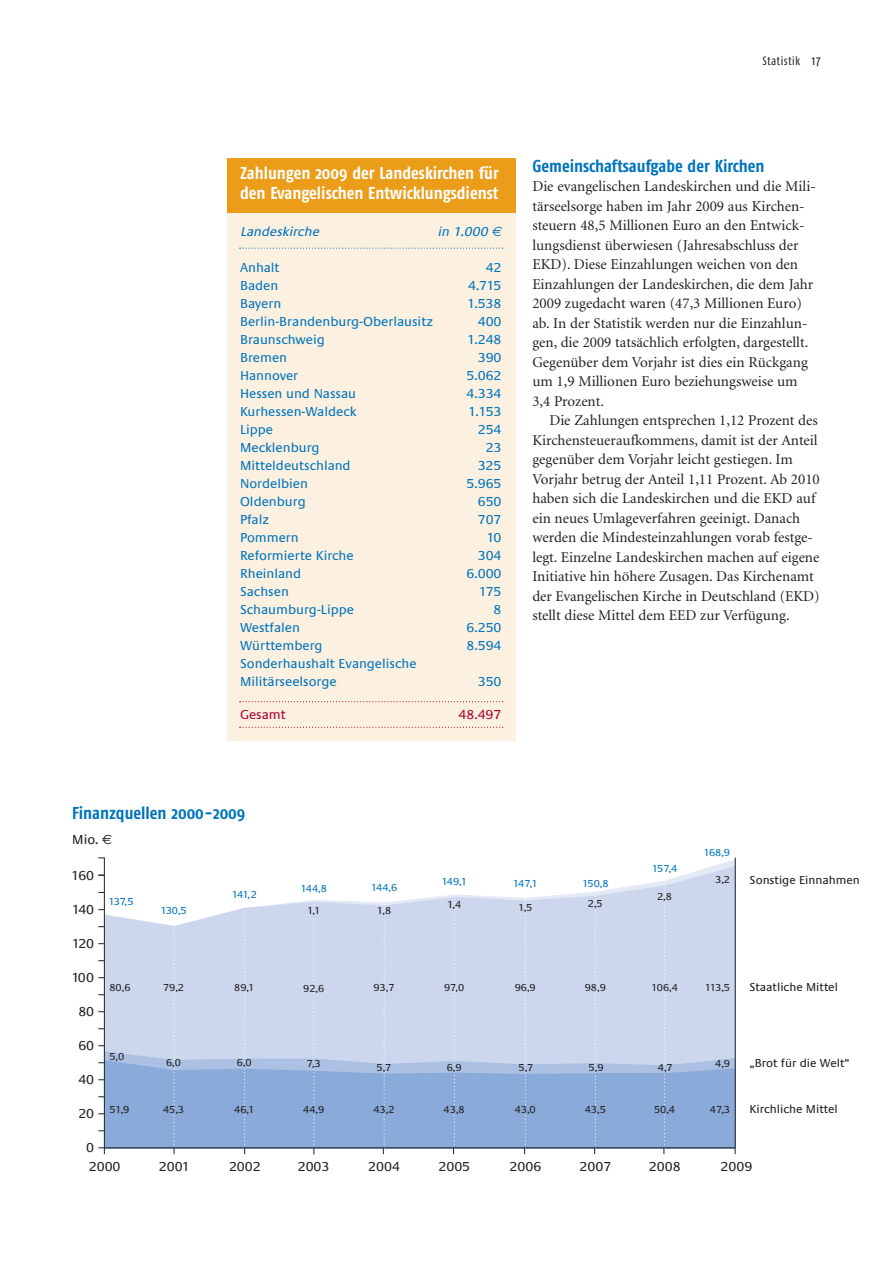
<style>
.page{position:relative;width:893px;height:1263px;background:#fff}
.page>*{position:absolute;margin:0;border:0;box-sizing:border-box;transform-origin:0 0}
.t1{font:700 17.25px/19.5px "Fago Co";color:#fff}
.t2{font:700 17.25px "Fago Co";color:#0074bc}
.t3{font:15px/19.5px "Minion";color:#231f20}
.t4{font:13.5px/18px "Praxis EF";color:#0074bc}
.t5{font:13.5px/18.9px "Praxis EF";color:#231f20}
.t6{font:italic 13.5px "Praxis EF";color:#0074bc}
.t7{font:13.5px "Praxis EF";color:#a90432}
.t8{font:12px "Praxis EF";color:#231f20}
.t9{font:12px "Fago Co";letter-spacing:.05em;color:#231f20}
.t10{font:10.5px "Praxis EF";color:#231f20}
.t11{font:10.5px "Praxis EF";letter-spacing:-.065em;color:#0074bc}
.s1{font-size:13.5px}
.s2{font-family:"Euro Sans"}
</style>
<div class="page">
<svg style="left:105px;top:866px;width:630px;height:185px;fill:#ccd7ee"></svg>
<svg style="left:105px;top:1051px;width:630px;height:9px;background:#c9d4ec"></svg>
<svg style="left:105px;top:1060px;width:630px;height:87px;background:#8eadda"></svg>
<div style="left:227px;top:158px;width:288px;height:583px;background:#fcf0e0"></div>
<div style="left:227px;top:158px;width:288px;height:54px;background:#eb9c18"></div>
<svg style="left:239px;top:248px;width:264px;height:1px"></svg>
<svg style="left:239px;top:727px;width:264px;height:1px"></svg>
<svg style="left:239px;top:701px;width:264px;height:1px"></svg>
<svg style="left:98px;top:1147px;width:7px;height:7px"></svg>
<hr style="left:735px;top:857px;width:1px;height:291px;background:#231f20">
<svg style="left:173px;top:920px;width:2px;height:234px"></svg>
<svg style="left:313px;top:900px;width:2px;height:254px"></svg>
<svg style="left:244px;top:903px;width:1px;height:251px"></svg>
<hr style="left:104px;top:857px;width:1px;height:291px;background:#231f20">
<svg style="left:383px;top:897px;width:2px;height:257px"></svg>
<svg style="left:524px;top:892px;width:2px;height:262px"></svg>
<svg style="left:594px;top:892px;width:2px;height:262px"></svg>
<svg style="left:663px;top:879px;width:2px;height:275px"></svg>
<svg style="left:453px;top:891px;width:2px;height:263px"></svg>
<hr style="left:104px;top:1147px;width:631px;height:1px;background:#231f20">
<p class="t9" style="left:762px;top:56px;width:59px">Statistik <span class="s1">17</span></p>
<p class="t1" style="left:240px;top:165px;width:260px">Zahlungen 2009 der Landeskirchen für den Evangelischen Entwicklungsdienst</p>
<p class="t6" style="left:240px;top:226px;width:83px">Landeskirche</p>
<p class="t6" style="left:437px;top:226px;width:66px">in 1.000 <span class="s2">€</span></p>
<p class="t4" style="left:240px;top:260px;width:41px">Anhalt</p>
<p class="t4" style="left:486px;top:260px;width:17px">42</p>
<p class="t4" style="left:240px;top:278px;width:40px">Baden</p>
<p class="t4" style="left:468px;top:278px;width:35px">4.715</p>
<p class="t4" style="left:240px;top:296px;width:43px">Bayern</p>
<p class="t4" style="left:467px;top:296px;width:36px">1.538</p>
<p class="t4" style="left:240px;top:314px;width:195px">Berlin-Brandenburg-Oberlausitz</p>
<p class="t4" style="left:478px;top:314px;width:25px">400</p>
<p class="t4" style="left:240px;top:332px;width:86px">Braunschweig</p>
<p class="t4" style="left:467px;top:332px;width:36px">1.248</p>
<p class="t4" style="left:240px;top:350px;width:49px">Bremen</p>
<p class="t4" style="left:478px;top:350px;width:25px">390</p>
<p class="t4" style="left:240px;top:368px;width:60px">Hannover</p>
<p class="t4" style="left:466px;top:368px;width:37px">5.062</p>
<p class="t4" style="left:240px;top:386px;width:118px">Hessen und Nassau</p>
<p class="t4" style="left:466px;top:386px;width:37px">4.334</p>
<p class="t4" style="left:240px;top:404px;width:118px">Kurhessen-Waldeck</p>
<p class="t4" style="left:468px;top:404px;width:35px">1.153</p>
<p class="t4" style="left:240px;top:422px;width:35px">Lippe</p>
<p class="t4" style="left:478px;top:422px;width:25px">254</p>
<p class="t4" style="left:240px;top:440px;width:81px">Mecklenburg</p>
<p class="t4" style="left:486px;top:440px;width:17px">23</p>
<p class="t4" style="left:240px;top:458px;width:112px">Mitteldeutschland</p>
<p class="t4" style="left:478px;top:458px;width:25px">325</p>
<p class="t4" style="left:240px;top:476px;width:69px">Nordelbien</p>
<p class="t4" style="left:466px;top:476px;width:37px">5.965</p>
<p class="t4" style="left:240px;top:494px;width:67px">Oldenburg</p>
<p class="t4" style="left:478px;top:494px;width:25px">650</p>
<p class="t4" style="left:240px;top:512px;width:31px">Pfalz</p>
<p class="t4" style="left:478px;top:512px;width:25px">707</p>
<p class="t4" style="left:240px;top:530px;width:60px">Pommern</p>
<p class="t4" style="left:486px;top:530px;width:17px">10</p>
<p class="t4" style="left:240px;top:548px;width:115px">Reformierte Kirche</p>
<p class="t4" style="left:478px;top:548px;width:25px">304</p>
<p class="t4" style="left:240px;top:566px;width:63px">Rheinland</p>
<p class="t4" style="left:466px;top:566px;width:37px">6.000</p>
<p class="t4" style="left:240px;top:584px;width:50px">Sachsen</p>
<p class="t4" style="left:479px;top:584px;width:24px">175</p>
<p class="t4" style="left:240px;top:602px;width:115px">Schaumburg-Lippe</p>
<p class="t4" style="left:494px;top:602px;width:9px">8</p>
<p class="t4" style="left:240px;top:620px;width:61px">Westfalen</p>
<p class="t4" style="left:466px;top:620px;width:37px">6.250</p>
<p class="t4" style="left:240px;top:638px;width:84px">Württemberg</p>
<p class="t4" style="left:466px;top:638px;width:37px">8.594</p>
<p class="t4" style="left:240px;top:656px;width:178px">Sonderhaushalt Evangelische<br>Militärseelsorge</p>
<p class="t4" style="left:478px;top:674px;width:25px">350</p>
<p class="t7" style="left:240px;top:709px;width:47px">Gesamt</p>
<p class="t7" style="left:459px;top:709px;width:45px">48.497</p>
<p class="t2" style="left:532px;top:158px;width:234px">Gemeinschaftsaufgabe der Kirchen</p>
<p class="t3" style="left:532px;top:178px;width:285px">Die evangelischen Landeskirchen und die Mili&shy;tärseelsorge haben im Jahr 2009 aus Kirchen&shy;steuern 48,5 Millionen Euro an den Entwick&shy;lungsdienst überwiesen (Jahresabschluss der EKD). Diese Einzahlungen weichen von den Einzahlungen der Landeskirchen, die dem Jahr 2009 zugedacht waren (47,3 Millionen Euro) ab. In der Statistik werden nur die Einzahlun&shy;gen, die 2009 tatsächlich erfolgten, dargestellt.<br>Gegenüber dem Vorjahr ist dies ein Rückgang um 1,9 Millionen Euro beziehungsweise um 3,4 Prozent.</p>
<p class="t3" style="left:532px;top:412px;width:289px;text-indent:17px">Die Zahlungen entsprechen 1,12 Prozent des Kirchensteueraufkommens, damit ist der Anteil gegenüber dem Vorjahr leicht gestiegen. Im Vorjahr betrug der Anteil 1,11 Prozent. Ab 2010 haben sich die Landeskirchen und die EKD auf ein neues Umlageverfahren geeinigt. Danach werden die Mindesteinzahlungen vorab festge&shy;legt. Einzelne Landeskirchen machen auf eigene Initiative hin höhere Zusagen. Das Kirchenamt der Evangelischen Kirche in Deutschland (EKD) stellt diese Mittel dem EED zur Verfügung.</p>
<p class="t2" style="left:72px;top:805px;width:175px">Finanzquellen 2000-2009</p>
<p class="t5" style="left:72px;top:832px;width:42px">Mio. <span class="s2">€</span></p>
<p class="t11" style="left:703px;top:848px;width:28px">168,9</p>
<p class="t5" style="left:71px;top:867px;width:25px">160</p>
<p class="t5" style="left:72px;top:901px;width:24px">140</p>
<p class="t5" style="left:72px;top:935px;width:24px">120</p>
<p class="t5" style="left:72px;top:969px;width:24px">100</p>
<p class="t5" style="left:78px;top:1003px;width:17px">80</p>
<p class="t5" style="left:78px;top:1037px;width:17px">60</p>
<p class="t5" style="left:78px;top:1071px;width:17px">40</p>
<p class="t5" style="left:78px;top:1105px;width:17px">20</p>
<p class="t5" style="left:86px;top:1139px;width:36px">0<br>2000</p>
<p class="t11" style="left:109px;top:898px;width:27px">137,5</p>
<p class="t10" style="left:109px;top:984px;width:23px">80,6</p>
<p class="t10" style="left:109px;top:1053px;width:16px">5,0</p>
<p class="t10" style="left:109px;top:1105px;width:21px">51,9</p>
<p class="t11" style="left:652px;top:864px;width:27px">157,4</p>
<p class="t11" style="left:160px;top:907px;width:28px">130,5</p>
<p class="t11" style="left:232px;top:890px;width:27px">141,2</p>
<p class="t11" style="left:300px;top:884px;width:28px">144,8</p>
<p class="t10" style="left:307px;top:906px;width:15px">1,1</p>
<p class="t11" style="left:371px;top:883px;width:28px">144,6</p>
<p class="t10" style="left:377px;top:907px;width:16px">1,8</p>
<p class="t11" style="left:441px;top:878px;width:27px">149,1</p>
<p class="t10" style="left:447px;top:900px;width:16px">1,4</p>
<p class="t11" style="left:513px;top:879px;width:26px">147,1</p>
<p class="t10" style="left:518px;top:904px;width:16px">1,5</p>
<p class="t11" style="left:582px;top:879px;width:28px">150,8</p>
<p class="t10" style="left:588px;top:900px;width:16px">2,5</p>
<p class="t10" style="left:657px;top:893px;width:16px">2,8</p>
<p class="t10" style="left:715px;top:875px;width:16px">3,2</p>
<p class="t8" style="left:750px;top:875px;width:112px">Sonstige Einnahmen</p>
<p class="t10" style="left:163px;top:984px;width:23px">79,2</p>
<p class="t10" style="left:234px;top:984px;width:22px">89,1</p>
<p class="t10" style="left:303px;top:984px;width:23px">92,6</p>
<p class="t10" style="left:373px;top:984px;width:23px">93,7</p>
<p class="t10" style="left:444px;top:984px;width:22px">97,0</p>
<p class="t10" style="left:515px;top:984px;width:23px">96,9</p>
<p class="t10" style="left:585px;top:984px;width:23px">98,9</p>
<p class="t10" style="left:651px;top:984px;width:28px">106,4</p>
<p class="t10" style="left:705px;top:984px;width:27px">113,5</p>
<p class="t8" style="left:750px;top:983px;width:90px">Staatliche Mittel</p>
<p class="t10" style="left:166px;top:1059px;width:16px">6,0</p>
<p class="t10" style="left:237px;top:1058px;width:16px">6,0</p>
<p class="t10" style="left:307px;top:1059px;width:16px">7,3</p>
<p class="t10" style="left:377px;top:1063px;width:16px">5,7</p>
<p class="t10" style="left:447px;top:1063px;width:16px">6,9</p>
<p class="t10" style="left:519px;top:1063px;width:16px">5,7</p>
<p class="t10" style="left:589px;top:1063px;width:16px">5,9</p>
<p class="t10" style="left:658px;top:1063px;width:16px">4,7</p>
<p class="t10" style="left:715px;top:1059px;width:16px">4,9</p>
<p class="t8" style="left:750px;top:1059px;width:102px">„Brot für die Welt“</p>
<p class="t10" style="left:163px;top:1105px;width:23px">45,3</p>
<p class="t10" style="left:234px;top:1105px;width:22px">46,1</p>
<p class="t10" style="left:303px;top:1106px;width:23px">44,9</p>
<p class="t10" style="left:373px;top:1105px;width:23px">43,2</p>
<p class="t10" style="left:444px;top:1105px;width:23px">43,8</p>
<p class="t10" style="left:515px;top:1105px;width:23px">43,0</p>
<p class="t10" style="left:585px;top:1105px;width:23px">43,5</p>
<p class="t10" style="left:654px;top:1105px;width:23px">50,4</p>
<p class="t10" style="left:710px;top:1105px;width:22px">47,3</p>
<p class="t8" style="left:750px;top:1104px;width:90px">Kirchliche Mittel</p>
<p class="t5" style="left:159px;top:1158px;width:33px">2001</p>
<p class="t5" style="left:229px;top:1158px;width:33px">2002</p>
<p class="t5" style="left:298px;top:1158px;width:33px">2003</p>
<p class="t5" style="left:368px;top:1158px;width:33px">2004</p>
<p class="t5" style="left:720px;top:1158px;width:33px">2009</p>
<p class="t5" style="left:438px;top:1158px;width:33px">2005</p>
<p class="t5" style="left:509px;top:1158px;width:33px">2006</p>
<p class="t5" style="left:580px;top:1158px;width:33px">2007</p>
<p class="t5" style="left:649px;top:1158px;width:33px">2008</p>
</div>
